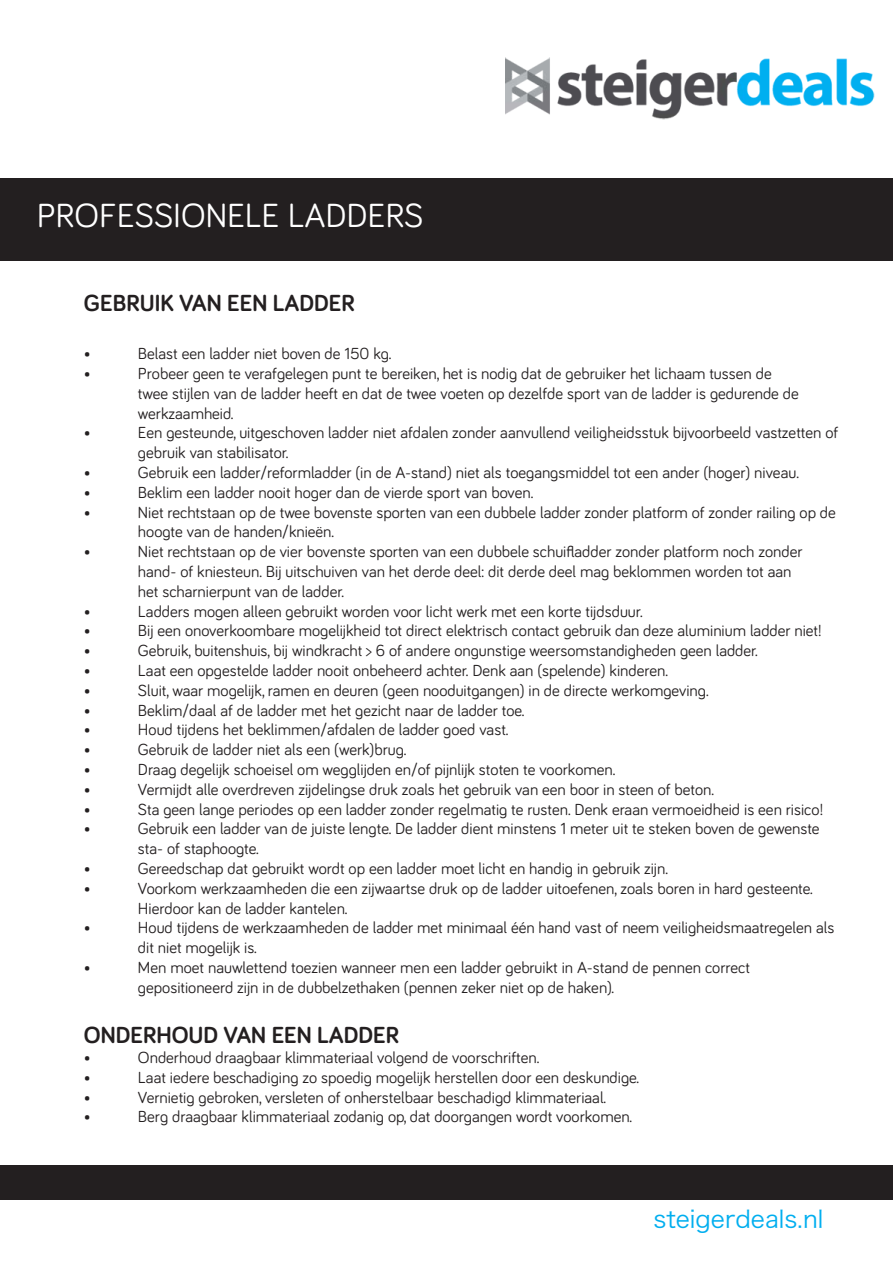
<style>
.page{position:relative;width:893px;height:1263px;background:#fff}
.page>*{position:absolute;margin:0;border:0;box-sizing:border-box;transform-origin:0 0}
.t1{font:34.5px "Bariol";color:#fff}
.t2{font:700 24px "Bariol";color:#231f20}
.t3{font:24px "Hira Kaku Pro W3";color:#00aeef}
.t4{font:16.5px/19.8px "Bariol";color:#231f20}
</style>
<div class="page">
<div style="left:0;top:178px;width:893px;height:86px;background:#231f20"></div>
<div style="left:0;top:261px;width:893px;height:5px;background:#fff"></div>
<div style="left:0;top:1165px;width:893px;height:35px;background:#231f20"></div>
<img style="left:505px;top:57px;width:370px;height:63px">
<p class="t1" style="left:37px;top:192px;width:388px">PROFESSIONELE LADDERS</p>
<p class="t2" style="left:84px;top:286px;width:272px">GEBRUIK VAN EEN LADDER</p>
<p class="t4" style="left:84px;top:343px;width:8px">•</p>
<p class="t4" style="left:138px;top:343px;width:255px">Belast een ladder niet boven de 150 kg.</p>
<p class="t4" style="left:84px;top:363px;width:8px">•</p>
<p class="t4" style="left:138px;top:363px;width:662px">Probeer geen te verafgelegen punt te bereiken, het is nodig dat de gebruiker het lichaam tussen de twee stijlen van de ladder heeft en dat de twee voeten op dezelfde sport van de ladder is gedurende de werkzaamheid.</p>
<p class="t4" style="left:84px;top:422px;width:8px">•</p>
<p class="t4" style="left:138px;top:422px;width:702px">Een gesteunde, uitgeschoven ladder niet afdalen zonder aanvullend veiligheidsstuk bijvoorbeeld vastzetten of gebruik van stabilisator.</p>
<p class="t4" style="left:84px;top:462px;width:8px">•</p>
<p class="t4" style="left:138px;top:462px;width:662px">Gebruik een ladder/reformladder (in de A-stand) niet als toegangsmiddel tot een ander (hoger) niveau.</p>
<p class="t4" style="left:84px;top:482px;width:8px">•</p>
<p class="t4" style="left:138px;top:482px;width:397px">Beklim een ladder nooit hoger dan de vierde sport van boven.</p>
<p class="t4" style="left:84px;top:501px;width:8px">•</p>
<p class="t4" style="left:138px;top:501px;width:699px">Niet rechtstaan op de twee bovenste sporten van een dubbele ladder zonder platform of zonder railing op de hoogte van de handen/knieën.</p>
<p class="t4" style="left:84px;top:541px;width:8px">•</p>
<p class="t4" style="left:138px;top:541px;width:666px">Niet rechtstaan op de vier bovenste sporten van een dubbele schuifladder zonder platform noch zonder hand- of kniesteun. Bij uitschuiven van het derde deel: dit derde deel mag beklommen worden tot aan het scharnierpunt van de ladder.</p>
<p class="t4" style="left:84px;top:600px;width:8px">•</p>
<p class="t4" style="left:138px;top:600px;width:506px">Ladders mogen alleen gebruikt worden voor licht werk met een korte tijdsduur.</p>
<p class="t4" style="left:84px;top:620px;width:8px">•</p>
<p class="t4" style="left:138px;top:620px;width:685px">Bij een onoverkoombare mogelijkheid tot direct elektrisch contact gebruik dan deze aluminium ladder niet!</p>
<p class="t4" style="left:84px;top:640px;width:8px">•</p>
<p class="t4" style="left:138px;top:640px;width:621px">Gebruik, buitenshuis, bij windkracht &gt; 6 of andere ongunstige weersomstandigheden geen ladder.</p>
<p class="t4" style="left:84px;top:660px;width:8px">•</p>
<p class="t4" style="left:138px;top:660px;width:532px">Laat een opgestelde ladder nooit onbeheerd achter. Denk aan (spelende) kinderen.</p>
<p class="t4" style="left:84px;top:680px;width:8px">•</p>
<p class="t4" style="left:138px;top:680px;width:572px">Sluit, waar mogelijk, ramen en deuren (geen nooduitgangen) in de directe werkomgeving.</p>
<p class="t4" style="left:84px;top:699px;width:8px">•</p>
<p class="t4" style="left:138px;top:699px;width:388px">Beklim/daal af de ladder met het gezicht naar de ladder toe.</p>
<p class="t4" style="left:84px;top:719px;width:8px">•</p>
<p class="t4" style="left:138px;top:719px;width:372px">Houd tijdens het beklimmen/afdalen de ladder goed vast.</p>
<p class="t4" style="left:84px;top:739px;width:8px">•</p>
<p class="t4" style="left:138px;top:739px;width:270px">Gebruik de ladder niet als een (werk)brug.</p>
<p class="t4" style="left:84px;top:759px;width:8px">•</p>
<p class="t4" style="left:138px;top:759px;width:479px">Draag degelijk schoeisel om wegglijden en/of pijnlijk stoten te voorkomen.</p>
<p class="t4" style="left:84px;top:779px;width:8px">•</p>
<p class="t4" style="left:138px;top:779px;width:578px">Vermijdt alle overdreven zijdelingse druk zoals het gebruik van een boor in steen of beton.</p>
<p class="t4" style="left:84px;top:798px;width:8px">•</p>
<p class="t4" style="left:138px;top:798px;width:687px">Sta geen lange periodes op een ladder zonder regelmatig te rusten. Denk eraan vermoeidheid is een risico!</p>
<p class="t4" style="left:84px;top:818px;width:8px">•</p>
<p class="t4" style="left:138px;top:818px;width:683px">Gebruik een ladder van de juiste lengte. De ladder dient minstens 1 meter uit te steken boven de gewenste sta- of staphoogte.</p>
<p class="t4" style="left:84px;top:858px;width:8px">•</p>
<p class="t4" style="left:138px;top:858px;width:532px">Gereedschap dat gebruikt wordt op een ladder moet licht en handig in gebruik zijn.</p>
<p class="t4" style="left:84px;top:878px;width:8px">•</p>
<p class="t4" style="left:138px;top:878px;width:676px">Voorkom werkzaamheden die een zijwaartse druk op de ladder uitoefenen, zoals boren in hard gesteente.<br>Hierdoor kan de ladder kantelen.</p>
<p class="t4" style="left:84px;top:917px;width:8px">•</p>
<p class="t4" style="left:138px;top:917px;width:698px">Houd tijdens de werkzaamheden de ladder met minimaal één hand vast of neem veiligheidsmaatregelen als dit niet mogelijk is.</p>
<p class="t4" style="left:84px;top:957px;width:8px">•</p>
<p class="t4" style="left:138px;top:957px;width:613px">Men moet nauwlettend toezien wanneer men een ladder gebruikt in A-stand de pennen correct gepositioneerd zijn in de dubbelzethaken (pennen zeker niet op de haken).</p>
<p class="t2" style="left:84px;top:1019px;width:317px">ONDERHOUD VAN EEN LADDER</p>
<p class="t4" style="left:84px;top:1047px;width:8px">•</p>
<p class="t4" style="left:138px;top:1047px;width:403px">Onderhoud draagbaar klimmateriaal volgend de voorschriften.</p>
<p class="t4" style="left:84px;top:1067px;width:8px">•</p>
<p class="t4" style="left:138px;top:1067px;width:503px">Laat iedere beschadiging zo spoedig mogelijk herstellen door een deskundige.</p>
<p class="t4" style="left:84px;top:1086px;width:8px">•</p>
<p class="t4" style="left:138px;top:1086px;width:470px">Vernietig gebroken, versleten of onherstelbaar beschadigd klimmateriaal.</p>
<p class="t4" style="left:84px;top:1106px;width:8px">•</p>
<p class="t4" style="left:138px;top:1106px;width:496px">Berg draagbaar klimmateriaal zodanig op, dat doorgangen wordt voorkomen.</p>
<p class="t3" style="left:653px;top:1198px;width:171px">steigerdeals.nl</p>
</div>
